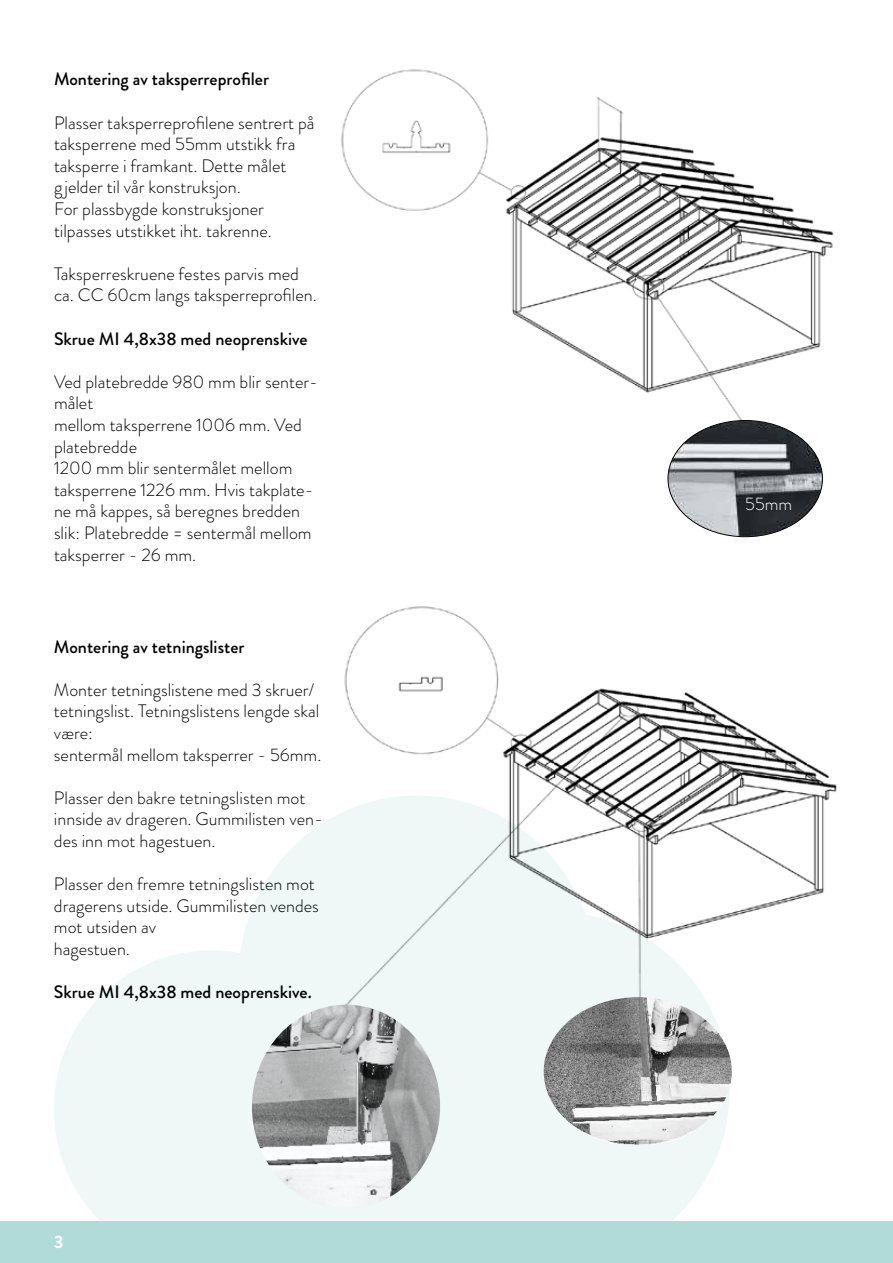
<style>
.page{position:relative;width:893px;height:1263px;background:#fff}
.page>*{position:absolute;margin:0;border:0;box-sizing:border-box;transform-origin:0 0}
.t1{font:300 18px/21.6px "Brandon Grotesque";color:#000}
.t2{font:500 18px "Brandon Grotesque";color:#000}
.t3{font:300 18px "Brandon Grotesque";color:#fff}
.t4{font:700 18px "Brandon Grotesque";color:#fff}
</style>
<div class="page">
<svg style="left:54px;top:815px;width:667px;height:406px;fill:#eff7f7"></svg>
<div style="left:0;top:1221px;width:893px;height:42px;background:#b0dbd8"></div>
<img style="left:341px;top:69px;width:493px;height:351px">
<img style="left:338px;top:606px;width:499px;height:399px">
<img style="left:668px;top:420px;width:154px;height:116px">
<img style="left:252px;top:1005px;width:188px;height:204px">
<img style="left:544px;top:997px;width:188px;height:148px">
<p class="t2" style="left:54px;top:67px;width:217px">Montering av taksperreprofiler</p>
<p class="t1" style="left:54px;top:112px;width:262px">Plasser taksperreprofilene sentrert på taksperrene med 55mm utstikk fra taksperre i framkant. Dette målet<br>g jelder til vår konstruksjon.<br>For plassbygde konstruksjoner tilpasses utstikket iht. takrenne.</p>
<p class="t1" style="left:54px;top:263px;width:264px">Taksperreskruene festes parvis med ca. CC 60cm langs taksperreprofilen.</p>
<p class="t2" style="left:54px;top:326px;width:255px">Skrue MI 4,8x38 med neoprenskive</p>
<p class="t1" style="left:54px;top:371px;width:265px">Ved platebredde 980 mm blir senter&shy;målet<br>mellom taksperrene 1006 mm. Ved platebredde<br>1200 mm blir sentermålet mellom taksperrene 1226 mm. Hvis takplate&shy;ne må kappes, så beregnes bredden slik: Platebredde = sentermål mellom taksperrer - 26 mm.</p>
<p class="t2" style="left:54px;top:634px;width:192px">Montering av tetningslister</p>
<p class="t1" style="left:54px;top:679px;width:269px">Monter tetningslistene med 3 skruer/ tetningslist. Tetningslistens lengde skal være:<br>sentermål mellom taksperrer - 56mm.</p>
<p class="t1" style="left:54px;top:787px;width:270px">Plasser den bakre tetningslisten mot innside av drageren. Gummilisten ven&shy;des inn mot hagestuen.</p>
<p class="t1" style="left:54px;top:873px;width:266px">Plasser den fremre tetningslisten mot dragerens utside. Gummilisten vendes mot utsiden av<br>hagestuen.</p>
<p class="t2" style="left:54px;top:979px;width:259px">Skrue MI 4,8x38 med neoprenskive.</p>
<p class="t4" style="left:54px;top:1229px;width:11px">3</p>
<p class="t3" style="left:745px;top:492px;width:49px">55mm</p>
</div>
